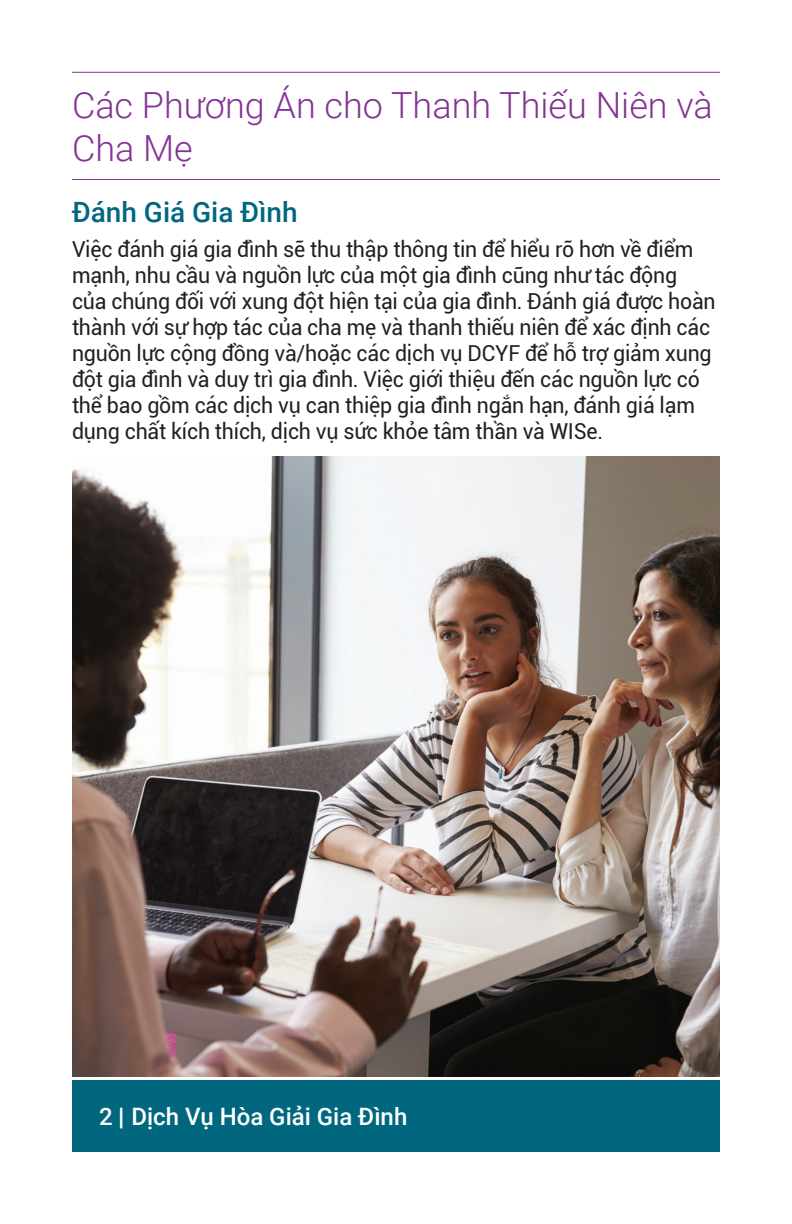
<style>
.page{position:relative;width:792px;height:1224px;background:#fff}
.page>*{position:absolute;margin:0;border:0;box-sizing:border-box;transform-origin:0 0}
.t1{font:300 36px/43.2px "Roboto";color:#843494}
.t2{font:500 28px "Roboto";color:#00677f}
.t3{font:500 24px "Roboto";color:#fff}
.t4{font:22px/26px "Roboto";letter-spacing:-.01em;color:#231f20}
.s1{font-weight:400}
</style>
<div class="page">
<div style="left:72px;top:1080px;width:648px;height:72px;background:#00677f"></div>
<hr style="left:72px;top:72px;width:648px;height:1px;background:#843494">
<hr style="left:72px;top:179px;width:648px;height:1px;background:#843494">
<img style="left:72px;top:456px;width:648px;height:621px">
<h1 class="t1" style="left:72px;top:82px;width:642px">Các Phương Án cho Thanh Thiếu Niên và<br>Cha Mẹ</h1>
<p class="t2" style="left:72px;top:192px;width:227px">Đánh Giá Gia Đình</p>
<p class="t4" style="left:72px;top:235px;width:645px">Việc đánh giá gia đình sẽ thu thập thông tin để hiểu rõ hơn về điểm mạnh, nhu cầu và nguồn lực của một gia đình cũng như tác động của chúng đối với xung đột hiện tại của gia đình. Đánh giá được hoàn thành với sự hợp tác của cha mẹ và thanh thiếu niên để xác định các nguồn lực cộng đồng và/hoặc các dịch vụ DCYF để hỗ trợ giảm xung đột gia đình và duy trì gia đình. Việc giới thiệu đến các nguồn lực có thể bao gồm các dịch vụ can thiệp gia đình ngắn hạn, đánh giá lạm dụng chất kích thích, dịch vụ sức khỏe tâm thần và WISe.</p>
<p class="t3" style="left:99px;top:1100px;width:310px">2 <span class="s1">|</span> Dịch Vụ Hòa Giải Gia Đình</p>
</div>
